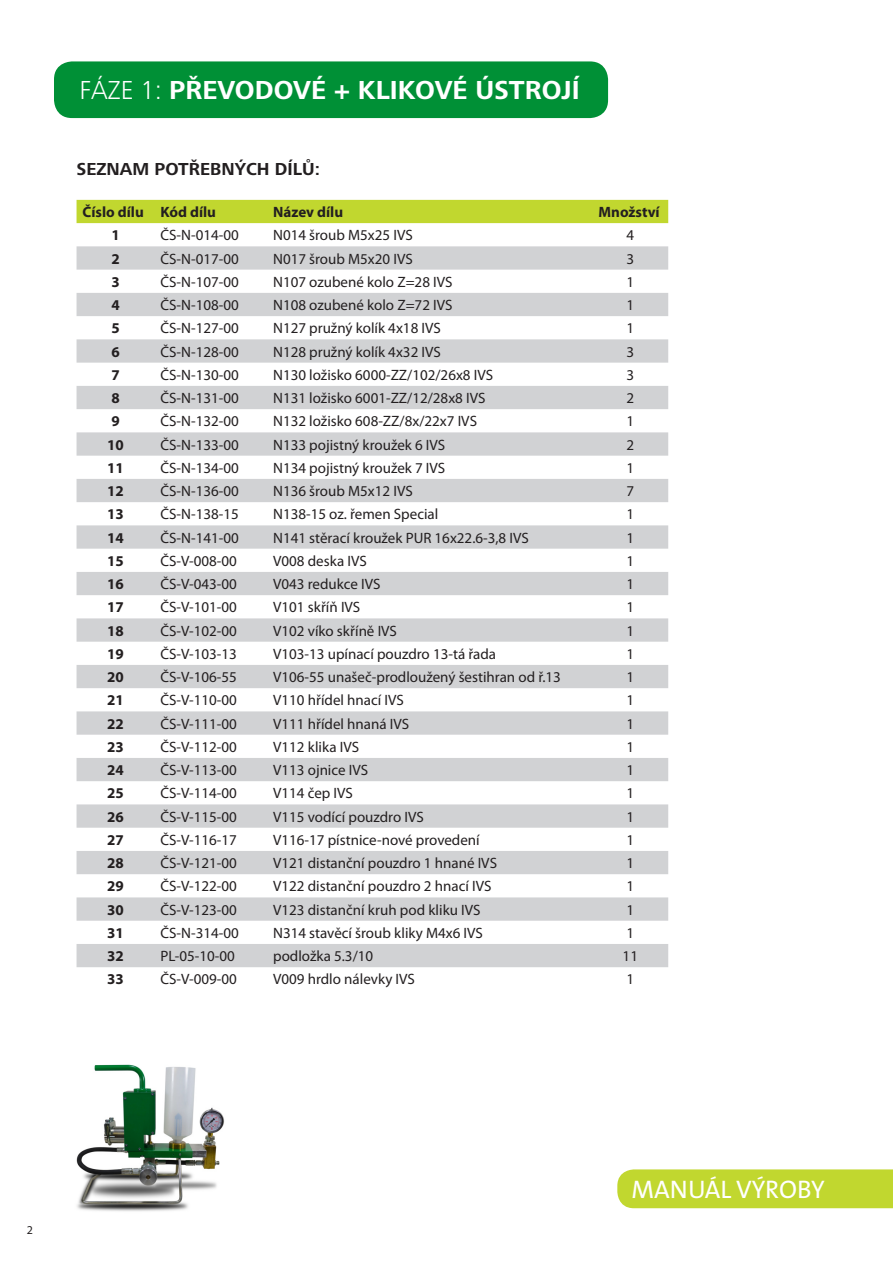
<style>
.page{position:relative;width:893px;height:1263px;background:#fff}
.page>*{position:absolute;margin:0;border:0;box-sizing:border-box;transform-origin:0 0}
.t1{font:700 27px "Frutiger Next LTW1 G";color:#fff}
.t2{font:25.5px "The Sans Os F";letter-spacing:-.005em;color:#fff}
.t3{font:700 18px "Frutiger Next LTW1 G";color:#231f20}
.t4{font:15px "Myriad Pro";color:#231f20}
.t5{font:700 15px "Myriad Pro";color:#231f20}
.t6{font:12px "Myriad Pro";color:#231f20}
.s1{font-weight:300}
</style>
<div class="page">
<div style="left:54px;top:61px;width:554px;height:57px;background:#009036;border-radius:18px"></div>
<div style="left:77px;top:200px;width:591px;height:23px;background:#c1d72f"></div>
<svg style="left:77px;top:246px;width:591px;height:675px"></svg>
<div style="left:77px;top:944px;width:591px;height:23px;background:#d1d2d4"></div>
<div style="left:617px;top:1169px;width:276px;height:39px;background:#c1d72f"></div>
<img style="left:76px;top:1064px;width:149px;height:147px">
<p class="t1" style="left:80px;top:74px;width:502px"><span class="s1">FÁZE 1:</span> PŘEVODOVÉ + KLIKOVÉ ÚSTROJÍ</p>
<p class="t3" style="left:77px;top:158px;width:245px">SEZNAM POTŘEBNÝCH DÍLŮ:</p>
<p class="t5" style="left:83px;top:202px;width:63px">Číslo dílu</p>
<p class="t5" style="left:160px;top:202px;width:57px">Kód dílu</p>
<p class="t5" style="left:273px;top:202px;width:71px">Název dílu</p>
<p class="t5" style="left:598px;top:202px;width:63px">Množství</p>
<p class="t5" style="left:111px;top:226px;width:10px">1</p>
<p class="t4" style="left:160px;top:226px;width:80px">ČS-N-014-00</p>
<p class="t4" style="left:273px;top:226px;width:141px">N014 šroub M5x25 IVS</p>
<p class="t4" style="left:626px;top:226px;width:9px">4</p>
<p class="t5" style="left:111px;top:249px;width:10px">2</p>
<p class="t4" style="left:160px;top:249px;width:80px">ČS-N-017-00</p>
<p class="t4" style="left:273px;top:249px;width:141px">N017 šroub M5x20 IVS</p>
<p class="t4" style="left:626px;top:249px;width:9px">3</p>
<p class="t5" style="left:111px;top:272px;width:10px">3</p>
<p class="t4" style="left:160px;top:273px;width:80px">ČS-N-107-00</p>
<p class="t4" style="left:273px;top:273px;width:181px">N107 ozubené kolo Z=28 IVS</p>
<p class="t4" style="left:626px;top:273px;width:9px">1</p>
<p class="t5" style="left:111px;top:295px;width:10px">4</p>
<p class="t4" style="left:160px;top:296px;width:80px">ČS-N-108-00</p>
<p class="t4" style="left:273px;top:296px;width:181px">N108 ozubené kolo Z=72 IVS</p>
<p class="t4" style="left:626px;top:296px;width:9px">1</p>
<p class="t5" style="left:111px;top:319px;width:10px">5</p>
<p class="t4" style="left:160px;top:319px;width:80px">ČS-N-127-00</p>
<p class="t4" style="left:273px;top:319px;width:169px">N127 pružný kolík 4x18 IVS</p>
<p class="t4" style="left:626px;top:319px;width:9px">1</p>
<p class="t5" style="left:111px;top:342px;width:10px">6</p>
<p class="t4" style="left:160px;top:342px;width:80px">ČS-N-128-00</p>
<p class="t4" style="left:273px;top:342px;width:169px">N128 pružný kolík 4x32 IVS</p>
<p class="t4" style="left:626px;top:342px;width:9px">3</p>
<p class="t5" style="left:111px;top:365px;width:10px">7</p>
<p class="t4" style="left:160px;top:366px;width:80px">ČS-N-130-00</p>
<p class="t4" style="left:273px;top:366px;width:222px">N130 ložisko 6000-ZZ/102/26x8 IVS</p>
<p class="t4" style="left:626px;top:366px;width:9px">3</p>
<p class="t5" style="left:111px;top:388px;width:10px">8</p>
<p class="t4" style="left:160px;top:389px;width:80px">ČS-N-131-00</p>
<p class="t4" style="left:273px;top:389px;width:214px">N131 ložisko 6001-ZZ/12/28x8 IVS</p>
<p class="t4" style="left:626px;top:389px;width:9px">2</p>
<p class="t5" style="left:111px;top:412px;width:10px">9</p>
<p class="t4" style="left:160px;top:412px;width:80px">ČS-N-132-00</p>
<p class="t4" style="left:273px;top:412px;width:205px">N132 ložisko 608-ZZ/8x/22x7 IVS</p>
<p class="t4" style="left:626px;top:412px;width:9px">1</p>
<p class="t5" style="left:107px;top:435px;width:18px">10</p>
<p class="t4" style="left:160px;top:435px;width:80px">ČS-N-133-00</p>
<p class="t4" style="left:273px;top:435px;width:174px">N133 pojistný kroužek 6 IVS</p>
<p class="t4" style="left:626px;top:435px;width:9px">2</p>
<p class="t5" style="left:107px;top:458px;width:18px">11</p>
<p class="t4" style="left:160px;top:459px;width:80px">ČS-N-134-00</p>
<p class="t4" style="left:273px;top:459px;width:174px">N134 pojistný kroužek 7 IVS</p>
<p class="t4" style="left:626px;top:459px;width:9px">1</p>
<p class="t5" style="left:107px;top:481px;width:18px">12</p>
<p class="t4" style="left:160px;top:482px;width:80px">ČS-N-136-00</p>
<p class="t4" style="left:273px;top:482px;width:141px">N136 šroub M5x12 IVS</p>
<p class="t4" style="left:626px;top:482px;width:9px">7</p>
<p class="t5" style="left:107px;top:505px;width:18px">13</p>
<p class="t4" style="left:160px;top:505px;width:80px">ČS-N-138-15</p>
<p class="t4" style="left:273px;top:505px;width:167px">N138-15 oz. řemen Special</p>
<p class="t4" style="left:626px;top:505px;width:9px">1</p>
<p class="t5" style="left:107px;top:528px;width:18px">14</p>
<p class="t4" style="left:160px;top:528px;width:80px">ČS-N-141-00</p>
<p class="t4" style="left:273px;top:528px;width:257px">N141 stěrací kroužek PUR 16x22.6-3,8 IVS</p>
<p class="t4" style="left:626px;top:528px;width:9px">1</p>
<p class="t5" style="left:107px;top:551px;width:18px">15</p>
<p class="t4" style="left:160px;top:552px;width:78px">ČS-V-008-00</p>
<p class="t4" style="left:273px;top:552px;width:95px">V008 deska IVS</p>
<p class="t4" style="left:626px;top:552px;width:9px">1</p>
<p class="t5" style="left:107px;top:574px;width:18px">16</p>
<p class="t4" style="left:160px;top:575px;width:78px">ČS-V-043-00</p>
<p class="t4" style="left:273px;top:575px;width:109px">V043 redukce IVS</p>
<p class="t4" style="left:626px;top:575px;width:9px">1</p>
<p class="t5" style="left:107px;top:598px;width:18px">17</p>
<p class="t4" style="left:160px;top:598px;width:78px">ČS-V-101-00</p>
<p class="t4" style="left:273px;top:598px;width:89px">V101 skříň IVS</p>
<p class="t4" style="left:626px;top:598px;width:9px">1</p>
<p class="t5" style="left:107px;top:621px;width:18px">18</p>
<p class="t4" style="left:160px;top:621px;width:78px">ČS-V-102-00</p>
<p class="t4" style="left:273px;top:621px;width:125px">V102 víko skříně IVS</p>
<p class="t4" style="left:626px;top:621px;width:9px">1</p>
<p class="t5" style="left:107px;top:644px;width:18px">19</p>
<p class="t4" style="left:160px;top:645px;width:78px">ČS-V-103-13</p>
<p class="t4" style="left:273px;top:645px;width:225px">V103-13 upínací pouzdro 13-tá řada</p>
<p class="t4" style="left:626px;top:645px;width:9px">1</p>
<p class="t5" style="left:107px;top:667px;width:18px">20</p>
<p class="t4" style="left:160px;top:668px;width:78px">ČS-V-106-55</p>
<p class="t4" style="left:273px;top:668px;width:289px">V106-55 unašeč-prodloužený šestihran od ř.13</p>
<p class="t4" style="left:626px;top:668px;width:9px">1</p>
<p class="t5" style="left:107px;top:691px;width:18px">21</p>
<p class="t4" style="left:160px;top:691px;width:78px">ČS-V-110-00</p>
<p class="t4" style="left:273px;top:691px;width:132px">V110 hřídel hnací IVS</p>
<p class="t4" style="left:626px;top:691px;width:9px">1</p>
<p class="t5" style="left:107px;top:714px;width:18px">22</p>
<p class="t4" style="left:160px;top:714px;width:78px">ČS-V-111-00</p>
<p class="t4" style="left:273px;top:714px;width:138px">V111 hřídel hnaná IVS</p>
<p class="t4" style="left:626px;top:714px;width:9px">1</p>
<p class="t5" style="left:107px;top:737px;width:18px">23</p>
<p class="t4" style="left:160px;top:738px;width:78px">ČS-V-112-00</p>
<p class="t4" style="left:273px;top:738px;width:88px">V112 klika IVS</p>
<p class="t4" style="left:626px;top:738px;width:9px">1</p>
<p class="t5" style="left:107px;top:760px;width:18px">24</p>
<p class="t4" style="left:160px;top:761px;width:78px">ČS-V-113-00</p>
<p class="t4" style="left:273px;top:761px;width:97px">V113 ojnice IVS</p>
<p class="t4" style="left:626px;top:761px;width:9px">1</p>
<p class="t5" style="left:107px;top:784px;width:18px">25</p>
<p class="t4" style="left:160px;top:784px;width:78px">ČS-V-114-00</p>
<p class="t4" style="left:273px;top:784px;width:81px">V114 čep IVS</p>
<p class="t4" style="left:626px;top:784px;width:9px">1</p>
<p class="t5" style="left:107px;top:807px;width:18px">26</p>
<p class="t4" style="left:160px;top:807px;width:78px">ČS-V-115-00</p>
<p class="t4" style="left:273px;top:807px;width:152px">V115 vodící pouzdro IVS</p>
<p class="t4" style="left:626px;top:807px;width:9px">1</p>
<p class="t5" style="left:107px;top:830px;width:18px">27</p>
<p class="t4" style="left:160px;top:831px;width:78px">ČS-V-116-17</p>
<p class="t4" style="left:273px;top:831px;width:208px">V116-17 pístnice-nové provedení</p>
<p class="t4" style="left:626px;top:831px;width:9px">1</p>
<p class="t5" style="left:107px;top:853px;width:18px">28</p>
<p class="t4" style="left:160px;top:854px;width:78px">ČS-V-121-00</p>
<p class="t4" style="left:273px;top:854px;width:225px">V121 distanční pouzdro 1 hnané IVS</p>
<p class="t4" style="left:626px;top:854px;width:9px">1</p>
<p class="t5" style="left:107px;top:877px;width:18px">29</p>
<p class="t4" style="left:160px;top:877px;width:78px">ČS-V-122-00</p>
<p class="t4" style="left:273px;top:877px;width:220px">V122 distanční pouzdro 2 hnací IVS</p>
<p class="t4" style="left:626px;top:877px;width:9px">1</p>
<p class="t5" style="left:107px;top:900px;width:18px">30</p>
<p class="t4" style="left:160px;top:900px;width:78px">ČS-V-123-00</p>
<p class="t4" style="left:273px;top:900px;width:209px">V123 distanční kruh pod kliku IVS</p>
<p class="t4" style="left:626px;top:900px;width:9px">1</p>
<p class="t5" style="left:107px;top:923px;width:18px">31</p>
<p class="t4" style="left:160px;top:924px;width:80px">ČS-N-314-00</p>
<p class="t4" style="left:273px;top:924px;width:211px">N314 stavěcí šroub kliky M4x6 IVS</p>
<p class="t4" style="left:626px;top:924px;width:9px">1</p>
<p class="t5" style="left:107px;top:946px;width:18px">32</p>
<p class="t4" style="left:160px;top:947px;width:76px">PL-05-10-00</p>
<p class="t4" style="left:273px;top:947px;width:102px">podložka 5.3/10</p>
<p class="t4" style="left:623px;top:947px;width:17px">11</p>
<p class="t5" style="left:107px;top:970px;width:18px">33</p>
<p class="t4" style="left:160px;top:970px;width:78px">ČS-V-009-00</p>
<p class="t4" style="left:273px;top:970px;width:143px">V009 hrdlo nálevky IVS</p>
<p class="t4" style="left:626px;top:970px;width:9px">1</p>
<p class="t6" style="left:27px;top:1222px;width:8px">2</p>
<p class="t2" style="left:631px;top:1173px;width:195px">MANUÁL VÝROBY</p>
</div>
